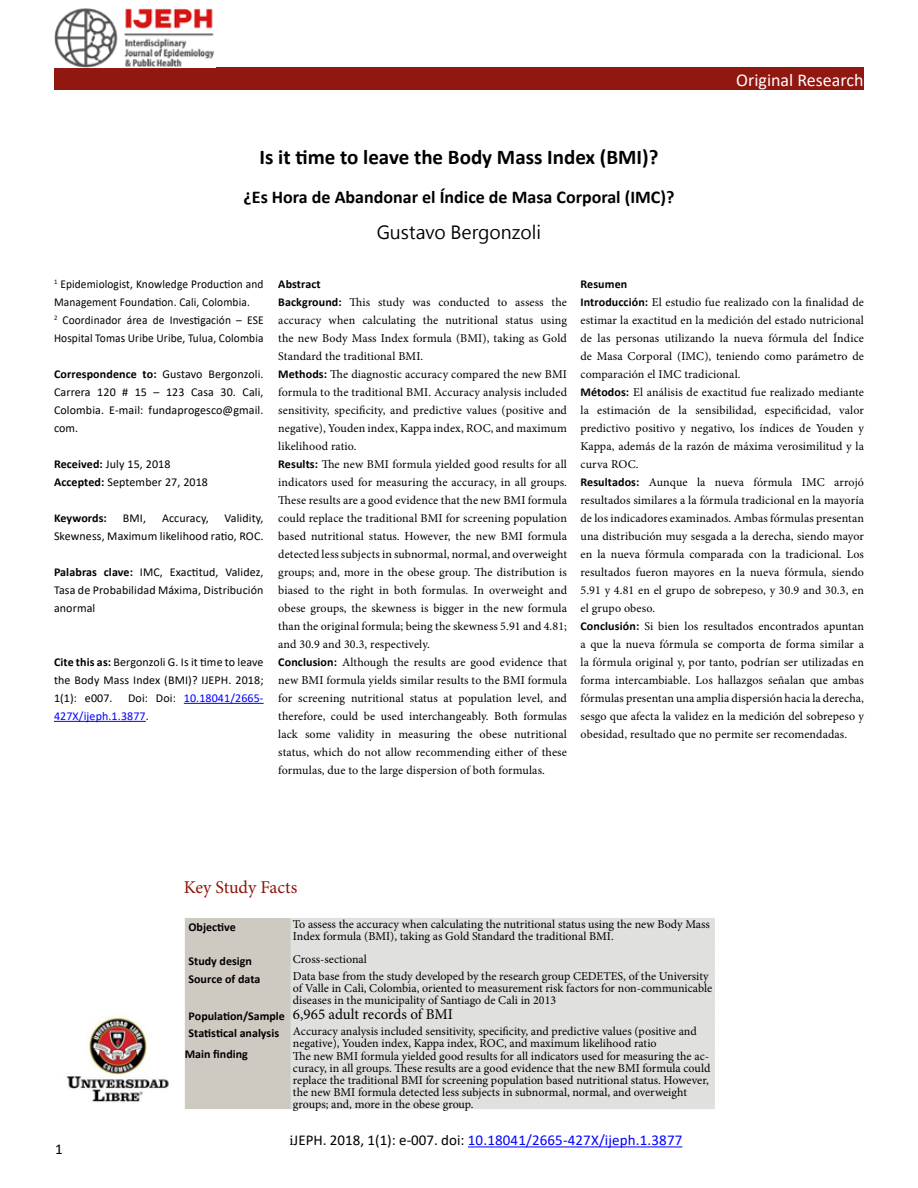
<style>
.page{position:relative;width:918px;height:1188px;background:#fff}
.page>*{position:absolute;margin:0;border:0;box-sizing:border-box;transform-origin:0 0}
.t1{font:700 21px "Calibri";color:#000}
.t2{font:700 18px "Calibri";color:#000}
.t3{font:18px "Microsoft Jheng Hei";color:#000}
.t4{font:18px "Calibri";color:#fff}
.t5{font:18px "Minion Pro";letter-spacing:-.005em;color:#8e140b}
.t6{font:15px "Calibri";letter-spacing:.01em;color:#00f}
.t7{font:15px "Minion Pro";color:#000}
.t8{font:15px "Calibri";color:#000}
.t9{font:12px/18px "Minion Pro";letter-spacing:.005em;color:#000}
.t10{font:12px/18px "Calibri";letter-spacing:.01em;color:#000;text-align:justify}
.t11{font:12px/18px "Calibri";letter-spacing:.01em;color:#000;scale:.95 1}
.t12{font:700 12px "Calibri";color:#000}
.t13{font:12px/18px "Calibri";letter-spacing:.01em;color:#00f}
.s1{font-family:"Calibri";font-weight:700}
.s2{font-weight:700}
.s3{color:#000}
.s4{font-family:"Calibri";font-weight:700;font-size:12px}
.s5{font-family:"Minion Pro";color:#000}
</style>
<div class="page">
<hr style="left:468px;top:1146px;width:214px;height:1px;background:#00f">
<div style="left:54px;top:68px;width:810px;height:22px;background:#911711"></div>
<img style="left:54px;top:8px;width:160px;height:60px">
<hr style="left:184px;top:703px;width:80px;height:1px;background:#00f">
<hr style="left:54px;top:721px;width:92px;height:1px;background:#00f">
<div style="left:291px;top:918px;width:424px;height:191px;background:#e0e0df"></div>
<div style="left:184px;top:918px;width:107px;height:191px;background:#cecac2"></div>
<hr style="left:184px;top:1049px;width:1px;height:60px;background:#fff">
<img style="left:66px;top:1015px;width:103px;height:88px">
<h2 class="t4" style="left:736px;top:67px;width:129px">Original Research</h2>
<h1 class="t1" style="left:259px;top:142px;width:401px">Is it time to leave the Body Mass Index (BMI)?</h1>
<h2 class="t2" style="left:244px;top:185px;width:432px">¿Es Hora de Abandonar el Índice de Masa Corporal (IMC)?</h2>
<h2 class="t3" style="left:377px;top:221px;width:166px">Gustavo Bergonzoli</h2>
<p class="t12" style="left:278px;top:276px;width:44px">Abstract</p>
<p class="t9" style="left:278px;top:293px;width:290px"><span class="s1">Background:</span> This study was conducted to assess the accuracy when calculating the nutritional status using the new Body Mass Index formula (BMI), taking as Gold Standard the traditional BMI.<br><span class="s1">Methods:</span> The diagnostic accuracy compared the new BMI formula to the traditional BMI. Accuracy analysis included sensitivity, specificity, and predictive values (positive and negative), Youden index, Kappa index, ROC, and maximum likelihood ratio.<br><span class="s1">Results:</span> The new BMI formula yielded good results for all indicators used for measuring the accuracy, in all groups.<br>These results are a good evidence that the new BMI formula could replace the traditional BMI for screening population based nutritional status. However, the new BMI formula detected less subjects in subnormal, normal, and overweight groups; and, more in the obese group. The distribution is biased to the right in both formulas. In overweight and obese groups, the skewness is bigger in the new formula than the original formula; being the skewness 5.91 and 4.81; and 30.9 and 30.3, respectively.<br><span class="s1">Conclusion:</span> Although the results are good evidence that new BMI formula yields similar results to the BMI formula for screening nutritional status at population level, and therefore, could be used interchangeably. Both formulas lack some validity in measuring the obese nutritional status, which do not allow recommending either of these formulas, due to the large dispersion of both formulas.</p>
<p class="t11" style="left:54px;top:275px;width:222px"><sup>1</sup> Epidemiologist, Knowledge Production and Management Foundation. Cali, Colombia.<br><sup>2</sup> Coordinador área de Investigación – ESE Hospital Tomas Uribe Uribe, Tulua, Colombia</p>
<p class="t10" style="left:54px;top:365px;width:211px"><span class="s2">Correspondence to:</span> Gustavo Bergonzoli.<br>Carrera 120 # 15 – 123 Casa 30. Cali, Colombia. E-mail: fundaprogesco@gmail. com.</p>
<p class="t10" style="left:54px;top:455px;width:156px"><span class="s2">Received:</span> July 15, 2018<br><span class="s2">Accepted:</span> September 27, 2018</p>
<p class="t12" style="left:54px;top:510px;width:54px">Keywords:</p>
<p class="t10" style="left:123px;top:509px;width:25px">BMI,</p>
<p class="t10" style="left:162px;top:509px;width:48px">Accuracy,</p>
<p class="t12" style="left:581px;top:276px;width:48px">Resumen</p>
<p class="t9" style="left:581px;top:293px;width:285px"><span class="s1">Introducción:</span> El estudio fue realizado con la finalidad de estimar la exactitud en la medición del estado nutricional de las personas utilizando la nueva fórmula del Índice de Masa Corporal (IMC), teniendo como parámetro de comparación el IMC tradicional.<br><span class="s1">Métodos:</span> El análisis de exactitud fue realizado mediante la estimación de la sensibilidad, especificidad, valor predictivo positivo y negativo, los índices de Youden y Kappa, además de la razón de máxima verosimilitud y la curva ROC.<br><span class="s1">Resultados:</span> Aunque la nueva fórmula IMC arrojó resultados similares a la fórmula tradicional en la mayoría de los indicadores examinados. Ambas fórmulas presentan una distribución muy sesgada a la derecha, siendo mayor en la nueva fórmula comparada con la tradicional. Los resultados fueron mayores en la nueva fórmula, siendo 5.91 y 4.81 en el grupo de sobrepeso, y 30.9 and 30.3, en el grupo obeso.<br><span class="s1">Conclusión:</span> Si bien los resultados encontrados apuntan a que la nueva fórmula se comporta de forma similar a la fórmula original y, por tanto, podrían ser utilizadas en forma intercambiable. Los hallazgos señalan que ambas fórmulas presentan una amplia dispersión hacia la derecha, sesgo que afecta la validez en la medición del sobrepeso y obesidad, resultado que no permite ser recomendadas.</p>
<p class="t10" style="left:54px;top:509px;width:211px;text-align:right">Validity,<br>Skewness, Maximum likelihood ratio, ROC.</p>
<p class="t10" style="left:54px;top:563px;width:211px"><span class="s2">Palabras clave:</span> IMC, Exactitud, Validez, Tasa de Probabilidad Máxima, Distribución anormal</p>
<p class="t10" style="left:54px;top:653px;width:211px"><span class="s2">Cite this as:</span> Bergonzoli G. Is it time to leave the Body Mass Index (BMI)? IJEPH. 2018; 1(1): e007.</p>
<p class="t13" style="left:54px;top:689px;width:211px;text-indent:74px"><span class="s3">Doi: Doi:</span> 10.18041/2665-<br>427X/ijeph.1.3877<span class="s3">.</span></p>
<p class="t8" style="left:55px;top:1139px;width:9px">1</p>
<h2 class="t5" style="left:184px;top:875px;width:115px">Key Study Facts</h2>
<p class="t12" style="left:188px;top:918px;width:49px">Objective</p>
<p class="t9" style="left:293px;top:918px;width:418px;line-height:12px">To assess the accuracy when calculating the nutritional status using the new Body Mass<br>Index formula (BMI), taking as Gold Standard the traditional BMI.</p>
<p class="t12" style="left:188px;top:953px;width:65px">Study design</p>
<p class="t9" style="left:293px;top:950px;width:76px">Cross-sectional</p>
<p class="t12" style="left:188px;top:970px;width:74px">Source of data</p>
<p class="t9" style="left:293px;top:970px;width:421px;line-height:12px">Data base from the study developed by the research group CEDETES, of the University of Valle in Cali, Colombia, oriented to measurement risk factors for non-communicable diseases in the municipality of Santiago de Cali in 2013</p>
<p class="t7" style="left:188px;top:1004px;width:266px"><span class="s4">Population/Sample</span> 6,965 adult records of BMI</p>
<p class="t9" style="left:293px;top:1025px;width:405px;line-height:12px;text-indent:-104px"><span class="s1">Statistical analysis</span> Accuracy analysis included sensitivity, specificity, and predictive values (positive and negative), Youden index, Kappa index, ROC, and maximum likelihood ratio</p>
<p class="t12" style="left:185px;top:1045px;width:65px">Main finding</p>
<p class="t9" style="left:293px;top:1050px;width:419px;line-height:12px">The new BMI formula yielded good results for all indicators used for measuring the ac&shy;curacy, in all groups. These results are a good evidence that the new BMI formula could replace the traditional BMI for screening population based nutritional status. However, the new BMI formula detected less subjects in subnormal, normal, and overweight groups; and, more in the obese group.</p>
<p class="t6" style="left:290px;top:1130px;width:394px"><span class="s5">i</span><span class="s3">JEPH. 2018, 1(1): e-007. doi:</span> 10.18041/2665-427X/ijeph.1.3877</p>
</div>
